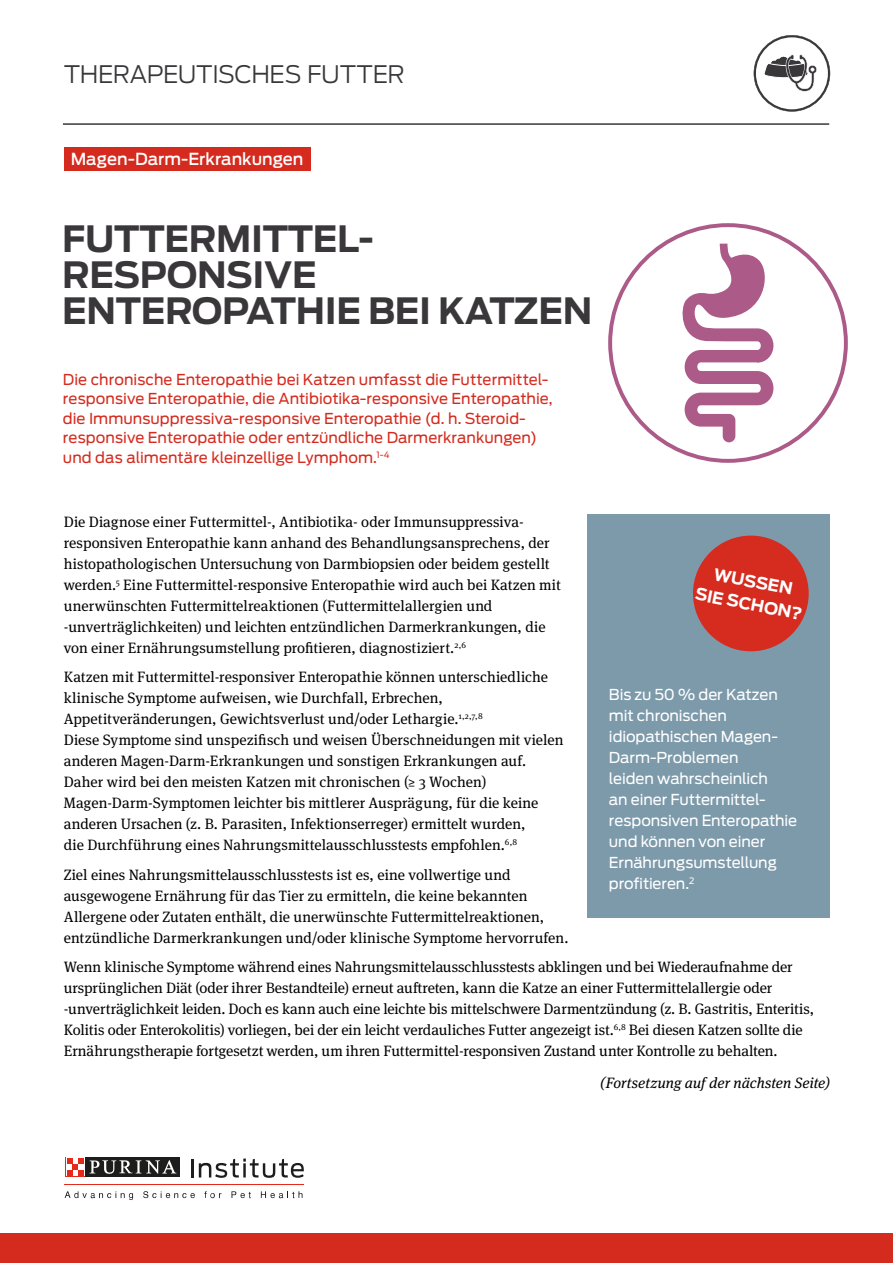
<style>
.page{position:relative;width:893px;height:1263px;background:#fff}
.page>*{position:absolute;margin:0;border:0;box-sizing:border-box;transform-origin:0 0}
.t1{font:700 36px/36px "Antenna";letter-spacing:-.01em;color:#39373a}
.t2{font:300 24px "Antenna";letter-spacing:-.015em;color:#39373a}
.t3{font:500 16.5px "Antenna";color:#fff}
.t4{font:700 16.5px/22.8px "Antenna";color:#fff;text-align:center}
.t5{font:15px/21px "Meta Serif Pro";color:#000}
.t6{font:15px/19.5px "Antenna";letter-spacing:.005em;color:#d52b1e}
.t7{font:15px/21px "Antenna";letter-spacing:-.005em;color:#fff}
.t8{font:italic 15px "Meta Serif Pro";letter-spacing:.005em;color:#000}
</style>
<div class="page">
<div style="left:0;top:1233px;width:893px;height:30px;background:#d52b1e"></div>
<hr style="left:63px;top:123px;width:766px;height:2px;background:#39373a">
<svg style="left:754px;top:35px;width:76px;height:77px"></svg>
<svg style="left:608px;top:223px;width:240px;height:240px"></svg>
<svg style="left:679px;top:244px;width:94px;height:198px"></svg>
<hr style="left:65px;top:1184px;width:239px;height:1px;background:#e52a1b">
<svg style="left:191px;top:1159px;width:2px;height:18px"></svg>
<svg style="left:199px;top:1158px;width:105px;height:20px"></svg>
<svg style="left:65px;top:1191px;width:68px;height:9px"></svg>
<svg style="left:143px;top:1191px;width:52px;height:7px"></svg>
<svg style="left:204px;top:1191px;width:17px;height:7px"></svg>
<svg style="left:231px;top:1191px;width:20px;height:7px"></svg>
<svg style="left:261px;top:1191px;width:42px;height:7px"></svg>
<div style="left:65px;top:1157px;width:21px;height:20px;background:#1d1d1b"></div>
<svg style="left:65px;top:1157px;width:20px;height:20px"></svg>
<div style="left:86px;top:1157px;width:94px;height:20px;background:#1d1d1b"></div>
<svg style="left:90px;top:1160px;width:86px;height:14px"></svg>
<svg style="left:66px;top:1158px;width:18px;height:18px"></svg>
<svg style="left:67px;top:1158px;width:17px;height:17px"></svg>
<div style="left:64px;top:147px;width:246px;height:24px;background:#d52b1e"></div>
<div style="left:588px;top:514px;width:242px;height:404px;background:#7d9aaa"></div>
<div style="left:693px;top:536px;width:116px;height:115px;background:#d62b1f;border-radius:50%"></div>
<h2 class="t2" style="left:64px;top:58px;width:342px">THERAPEUTISCHES FUTTER</h2>
<p class="t3" style="left:71px;top:148px;width:234px">Magen-Darm-Erkrankungen</p>
<h1 class="t1" style="left:62px;top:221px;width:532px">FUTTERMITTEL-<br>RESPONSIVE<br>ENTEROPATHIE BEI KATZEN</h1>
<p class="t6" style="left:63px;top:369px;width:491px">Die chronische Enteropathie bei Katzen umfasst die Futtermittel&shy;responsive Enteropathie, die Antibiotika-responsive Enteropathie, die Immunsuppressiva-responsive Enteropathie (d. h. Steroid&shy;responsive Enteropathie oder entzündliche Darmerkrankungen) und das alimentäre kleinzellige Lymphom.<sup>1-4</sup></p>
<p class="t5" style="left:64px;top:510px;width:499px">Die Diagnose einer Futtermittel-, Antibiotika- oder Immunsuppressiva&shy;responsiven Enteropathie kann anhand des Behandlungsansprechens, der histopathologischen Untersuchung von Darmbiopsien oder beidem gestellt werden.<sup>5</sup> Eine Futtermittel-responsive Enteropathie wird auch bei Katzen mit unerwünschten Futtermittelreaktionen (Futtermittelallergien und -unverträglichkeiten) und leichten entzündlichen Darmerkrankungen, die von einer Ernährungsumstellung profitieren, diagnostiziert.<sup>2,6</sup></p>
<p class="t5" style="left:64px;top:666px;width:501px">Katzen mit Futtermittel-responsiver Enteropathie können unterschiedliche klinische Symptome aufweisen, wie Durchfall, Erbrechen, Appetitveränderungen, Gewichtsverlust und/oder Lethargie.<sup>1,2,7,8<br></sup>Diese Symptome sind unspezifisch und weisen Überschneidungen mit vielen anderen Magen-Darm-Erkrankungen und sonstigen Erkrankungen auf.<br>Daher wird bei den meisten Katzen mit chronischen (≥ 3 Wochen)<br>Magen-Darm-Symptomen leichter bis mittlerer Ausprägung, für die keine anderen Ursachen (z. B. Parasiten, Infektionserreger) ermittelt wurden,<br>die Durchführung eines Nahrungsmittelausschlusstests empfohlen.<sup>6,8</sup></p>
<p class="t5" style="left:64px;top:863px;width:506px">Ziel eines Nahrungsmittelausschlusstests ist es, eine vollwertige und ausgewogene Ernährung für das Tier zu ermitteln, die keine bekannten Allergene oder Zutaten enthält, die unerwünschte Futtermittelreaktionen, entzündliche Darmerkrankungen und/oder klinische Symptome hervorrufen.</p>
<p class="t5" style="left:64px;top:956px;width:752px">Wenn klinische Symptome während eines Nahrungsmittelausschlusstests abklingen und bei Wiederaufnahme der ursprünglichen Diät (oder ihrer Bestandteile) erneut auftreten, kann die Katze an einer Futtermittelallergie oder -unverträglichkeit leiden. Doch es kann auch eine leichte bis mittelschwere Darmentzündung (z. B. Gastritis, Enteritis, Kolitis oder Enterokolitis) vorliegen, bei der ein leicht verdauliches Futter angezeigt ist.<sup>6,8</sup> Bei diesen Katzen sollte die Ernährungstherapie fortgesetzt werden, um ihren Futtermittel-responsiven Zustand unter Kontrolle zu behalten.</p>
<p class="t4" style="left:702px;top:560px;width:110px;rotate:11deg">WUSSEN<br>SIE SCHON?</p>
<p class="t7" style="left:609px;top:683px;width:190px">Bis zu 50 % der Katzen mit chronischen idiopathischen Magen-<br>Darm-Problemen<br>leiden wahrscheinlich<br>an einer Futtermittel&shy;responsiven Enteropathie und können von einer<br>Ernährungsumstellung profitieren.<sup>2</sup></p>
<p class="t8" style="left:600px;top:1072px;width:231px">(Fortsetzung auf der nächsten Seite)</p>
</div>
